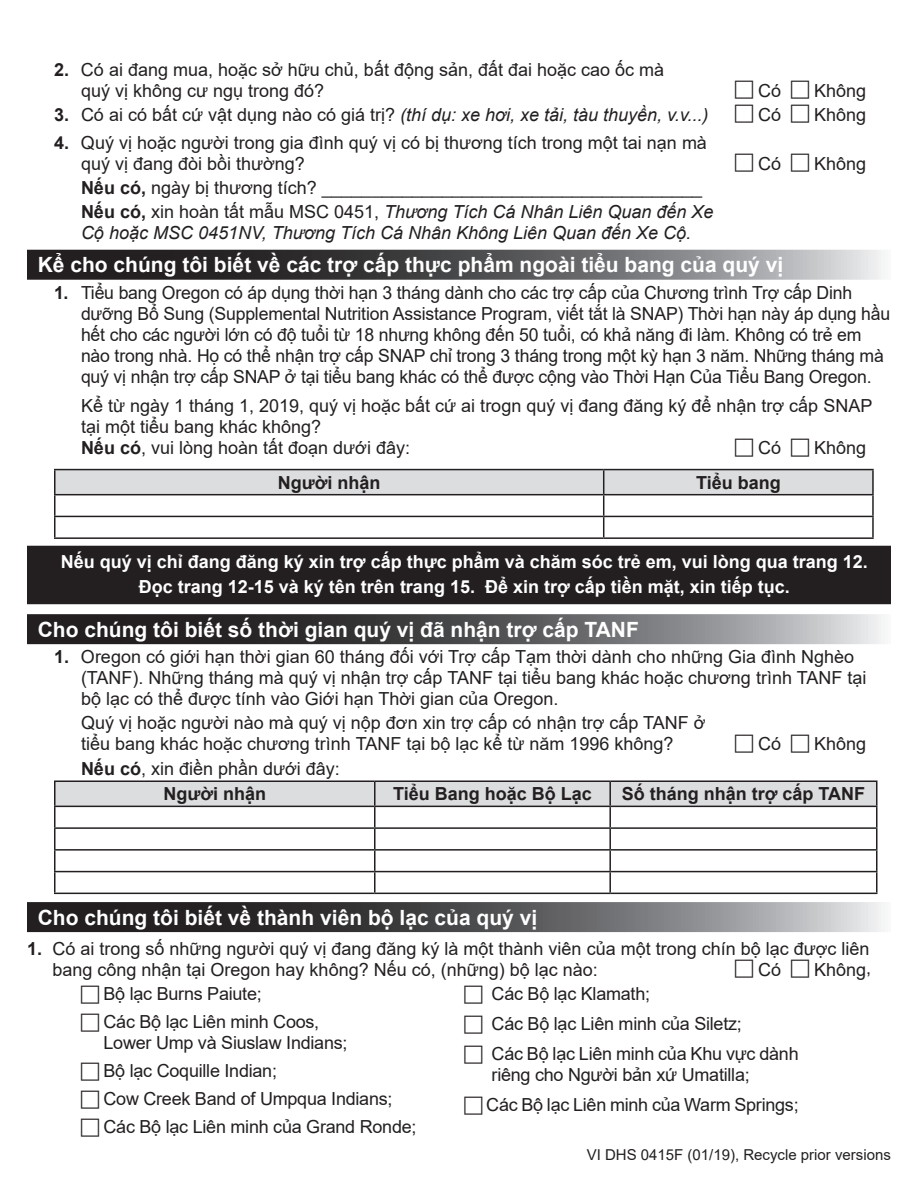
<style>
.page{position:relative;width:918px;height:1188px;background:#fff}
.page>*{position:absolute;margin:0;border:0;box-sizing:border-box;transform-origin:0 0}
.Reversed_Gradient_He{font:700 21px "Arial";color:#fff}
.Hanger_Indent_2{font:18px/21px "Arial";letter-spacing:-.01em;color:#231f20}
.Hanger_indent{font:18px/21px "Arial";color:#231f20}
.Reversed_Black_Heade{font:700 18px "Arial";color:#fff}
.Body_indent_3{font:italic 18px/21px "Arial";color:#231f20}
.Hanger_Indent_2-2{font:italic 18px "Arial";color:#231f20}
.centered{font:700 18px "Arial";color:#231f20}
.Body_indent_3-2{font:18px "Arial";color:#231f20}
.Body{font:700 18px "Arial";color:#231f20}
.t1{font:15px "Arial";color:#231f20}
.s1{font-weight:700}
.s2{font-weight:700;font-style:normal}
.s3{font-style:normal}
</style>
<div class="page">
<svg style="left:27px;top:250px;width:858px;height:30px;background:#5d5c5e"></svg>
<div style="left:27px;top:546px;width:864px;height:33px;background:#231f20"></div>
<div style="left:27px;top:571px;width:864px;height:33px;background:#231f20"></div>
<svg style="left:27px;top:614px;width:858px;height:30px;background:#5c5c5d"></svg>
<svg style="left:27px;top:902px;width:858px;height:30px;background:#5c5b5d"></svg>
<hr style="left:54px;top:469px;width:550px;height:1px;background:#231f20">
<hr style="left:604px;top:469px;width:270px;height:1px;background:#231f20">
<hr style="left:54px;top:494px;width:550px;height:1px;background:#231f20">
<hr style="left:604px;top:494px;width:270px;height:1px;background:#231f20">
<hr style="left:54px;top:516px;width:550px;height:1px;background:#231f20">
<hr style="left:604px;top:516px;width:270px;height:1px;background:#231f20">
<hr style="left:54px;top:537px;width:550px;height:2px;background:#231f20">
<hr style="left:604px;top:537px;width:270px;height:2px;background:#231f20">
<hr style="left:54px;top:470px;width:2px;height:24px;background:#231f20">
<hr style="left:54px;top:495px;width:2px;height:21px;background:#231f20">
<hr style="left:54px;top:517px;width:2px;height:20px;background:#231f20">
<hr style="left:872px;top:470px;width:2px;height:24px;background:#231f20">
<hr style="left:872px;top:495px;width:2px;height:21px;background:#231f20">
<svg style="left:55px;top:470px;width:818px;height:67px"></svg>
<hr style="left:872px;top:517px;width:2px;height:20px;background:#231f20">
<div style="left:56px;top:782px;width:820px;height:24px;background:#dcdddf"></div>
<hr style="left:54px;top:781px;width:321px;height:1px;background:#231f20">
<hr style="left:375px;top:781px;width:235px;height:1px;background:#231f20">
<hr style="left:610px;top:781px;width:267px;height:1px;background:#231f20">
<hr style="left:54px;top:806px;width:321px;height:1px;background:#231f20">
<hr style="left:375px;top:806px;width:235px;height:1px;background:#231f20">
<hr style="left:610px;top:806px;width:267px;height:1px;background:#231f20">
<hr style="left:54px;top:827px;width:321px;height:2px;background:#231f20">
<hr style="left:375px;top:827px;width:235px;height:2px;background:#231f20">
<hr style="left:610px;top:827px;width:267px;height:2px;background:#231f20">
<hr style="left:54px;top:849px;width:321px;height:2px;background:#231f20">
<hr style="left:375px;top:849px;width:235px;height:2px;background:#231f20">
<hr style="left:610px;top:849px;width:267px;height:2px;background:#231f20">
<hr style="left:54px;top:871px;width:321px;height:1px;background:#231f20">
<hr style="left:375px;top:871px;width:235px;height:1px;background:#231f20">
<hr style="left:610px;top:871px;width:267px;height:1px;background:#231f20">
<hr style="left:54px;top:893px;width:321px;height:1px;background:#231f20">
<hr style="left:375px;top:893px;width:235px;height:1px;background:#231f20">
<hr style="left:610px;top:893px;width:267px;height:1px;background:#231f20">
<hr style="left:54px;top:782px;width:2px;height:24px;background:#231f20">
<hr style="left:54px;top:807px;width:2px;height:20px;background:#231f20">
<hr style="left:54px;top:829px;width:2px;height:20px;background:#231f20">
<hr style="left:54px;top:851px;width:2px;height:20px;background:#231f20">
<hr style="left:54px;top:872px;width:2px;height:21px;background:#231f20">
<hr style="left:374px;top:782px;width:2px;height:24px;background:#231f20">
<hr style="left:609px;top:782px;width:2px;height:24px;background:#231f20">
<hr style="left:876px;top:782px;width:2px;height:24px;background:#231f20">
<hr style="left:374px;top:807px;width:2px;height:20px;background:#231f20">
<hr style="left:609px;top:807px;width:2px;height:20px;background:#231f20">
<hr style="left:876px;top:807px;width:2px;height:20px;background:#231f20">
<hr style="left:374px;top:829px;width:2px;height:20px;background:#231f20">
<hr style="left:609px;top:829px;width:2px;height:20px;background:#231f20">
<hr style="left:876px;top:829px;width:2px;height:20px;background:#231f20">
<hr style="left:374px;top:851px;width:2px;height:20px;background:#231f20">
<hr style="left:609px;top:851px;width:2px;height:20px;background:#231f20">
<hr style="left:876px;top:851px;width:2px;height:20px;background:#231f20">
<hr style="left:374px;top:872px;width:2px;height:21px;background:#231f20">
<hr style="left:609px;top:872px;width:2px;height:21px;background:#231f20">
<hr style="left:876px;top:872px;width:2px;height:21px;background:#231f20">
<p class="Hanger_Indent_2" style="left:81px;top:59px;width:585px;text-indent:-27px"><span class="s1">2.</span> Có ai đang mua, hoặc sở hữu chủ, bất động sản, đất đai hoặc cao ốc mà quý vị không cư ngụ trong đó?</p>
<p class="Hanger_Indent_2" style="left:758px;top:80px;width:25px">Có</p>
<p class="Hanger_Indent_2" style="left:814px;top:80px;width:54px">Không</p>
<p class="Hanger_Indent_2-2" style="left:54px;top:103px;width:656px"><span class="s2">3.</span> <span class="s3">Có ai có bất cứ vật dụng nào có giá trị?</span> (thí dụ: xe hơi, xe tải, tàu thuyền, v.v...)</p>
<p class="Hanger_Indent_2" style="left:758px;top:104px;width:25px">Có</p>
<p class="Hanger_Indent_2" style="left:814px;top:104px;width:54px">Không</p>
<p class="Hanger_Indent_2" style="left:81px;top:132px;width:628px;text-indent:-27px"><span class="s1">4.</span> Quý vị hoặc người trong gia đình quý vị có bị thương tích trong một tai nạn mà quý vị đang đòi bồi thường?</p>
<p class="Hanger_Indent_2" style="left:758px;top:153px;width:25px">Có</p>
<p class="Hanger_Indent_2" style="left:814px;top:153px;width:54px">Không</p>
<p class="Hanger_Indent_2" style="left:81px;top:177px;width:623px"><span class="s1">Nếu có,</span> ngày bị thương tích? ______________________________________</p>
<p class="Body_indent_3" style="left:81px;top:202px;width:634px"><span class="s2">Nếu có,</span> <span class="s3">xin hoàn tất mẫu MSC 0451,</span> Thương Tích Cá Nhân Liên Quan đến Xe<br>Cộ hoặc MSC 0451NV, Thương Tích Cá Nhân Không Liên Quan đến Xe Cộ.</p>
<p class="Reversed_Gradient_He" style="left:38px;top:250px;width:747px">Kể cho chúng tôi biết về các trợ cấp thực phẩm ngoài tiểu bang của quý vị</p>
<p class="Hanger_Indent_2" style="left:81px;top:282px;width:811px;text-indent:-27px"><span class="s1">1.</span> Tiểu bang Oregon có áp dụng thời hạn 3 tháng dành cho các trợ cấp của Chương trình Trợ cấp Dinh dưỡng Bổ Sung (Supplemental Nutrition Assistance Program, viết tắt là SNAP) Thời hạn này áp dụng hầu hết cho các người lớn có độ tuổi từ 18 nhưng không đến 50 tuổi, có khả năng đi làm. Không có trẻ em nào trong nhà. Họ có thể nhận trợ cấp SNAP chỉ trong 3 tháng trong một kỳ hạn 3 năm. Những tháng mà quý vị nhận trợ cấp SNAP ở tại tiểu bang khác có thể được cộng vào Thời Hạn Của Tiểu Bang Oregon.</p>
<p class="Hanger_Indent_2" style="left:81px;top:395px;width:793px">Kể từ ngày 1 tháng 1, 2019, quý vị hoặc bất cứ ai trogn quý vị đang đăng ký để nhận trợ cấp SNAP tại một tiểu bang khác không?<br><span class="s1">Nếu có</span>, vui lòng hoàn tất đoạn dưới đây:</p>
<p class="Hanger_Indent_2" style="left:758px;top:437px;width:25px">Có</p>
<p class="Hanger_Indent_2" style="left:814px;top:437px;width:54px">Không</p>
<p class="Body" style="left:278px;top:470px;width:104px">Người nhận</p>
<p class="centered" style="left:696px;top:470px;width:86px">Tiểu bang</p>
<p class="Reversed_Black_Heade" style="left:61px;top:549px;width:809px">Nếu quý vị chỉ đang đăng ký xin trợ cấp thực phẩm và chăm sóc trẻ em, vui lòng qua trang 12.</p>
<p class="Reversed_Black_Heade" style="left:139px;top:574px;width:653px">Đọc trang 12-15 và ký tên trên trang 15. Để xin trợ cấp tiền mặt, xin tiếp tục.</p>
<p class="Reversed_Gradient_He" style="left:38px;top:614px;width:603px">Cho chúng tôi biết số thời gian quý vị đã nhận trợ cấp TANF</p>
<p class="Hanger_Indent_2" style="left:81px;top:646px;width:787px;text-indent:-27px"><span class="s1">1.</span> Oregon có giới hạn thời gian 60 tháng đối với Trợ cấp Tạm thời dành cho những Gia đình Nghèo (TANF). Những tháng mà quý vị nhận trợ cấp TANF tại tiểu bang khác hoặc chương trình TANF tại bộ lạc có thể được tính vào Giới hạn Thời gian của Oregon.</p>
<p class="Hanger_Indent_2" style="left:81px;top:712px;width:626px">Quý vị hoặc người nào mà quý vị nộp đơn xin trợ cấp có nhận trợ cấp TANF ở tiểu bang khác hoặc chương trình TANF tại bộ lạc kể từ năm 1996 không?</p>
<p class="Hanger_Indent_2" style="left:758px;top:733px;width:25px">Có</p>
<p class="Hanger_Indent_2" style="left:814px;top:733px;width:54px">Không</p>
<p class="Body_indent_3-2" style="left:81px;top:756px;width:260px"><span class="s1">Nếu có</span>, xin điền phần dưới đây:</p>
<p class="Body" style="left:163px;top:781px;width:104px">Người nhận</p>
<p class="centered" style="left:393px;top:781px;width:200px">Tiểu Bang hoặc Bộ Lạc</p>
<p class="centered" style="left:622px;top:781px;width:245px">Số tháng nhận trợ cấp TANF</p>
<p class="Reversed_Gradient_He" style="left:38px;top:902px;width:501px">Cho chúng tôi biết về thành viên bộ lạc của quý vị</p>
<p class="Hanger_indent" style="left:52px;top:938px;width:819px;text-indent:-26px"><span class="s1">1.</span> Có ai trong số những người quý vị đang đăng ký là một thành viên của một trong chín bộ lạc được liên bang công nhận tại Oregon hay không? Nếu có, (những) bộ lạc nào:</p>
<p class="Hanger_indent" style="left:758px;top:959px;width:25px">Có</p>
<p class="Hanger_indent" style="left:814px;top:959px;width:59px">Không,</p>
<p class="Hanger_Indent_2" style="left:104px;top:983px;width:160px">Bộ lạc Burns Paiute;</p>
<p class="Hanger_Indent_2" style="left:103px;top:1011px;width:246px">Các Bộ lạc Liên minh Coos,<br>Lower Ump và Siuslaw Indians;</p>
<p class="Hanger_Indent_2" style="left:104px;top:1060px;width:175px">Bộ lạc Coquille Indian;</p>
<p class="Hanger_Indent_2" style="left:104px;top:1088px;width:291px">Cow Creek Band of Umpqua Indians;</p>
<p class="Hanger_Indent_2" style="left:104px;top:1116px;width:315px">Các Bộ lạc Liên minh của Grand Ronde;</p>
<p class="Hanger_Indent_2" style="left:492px;top:983px;width:160px">Các Bộ lạc Klamath;</p>
<p class="Hanger_Indent_2" style="left:492px;top:1013px;width:252px">Các Bộ lạc Liên minh của Siletz;</p>
<p class="Hanger_Indent_2" style="left:492px;top:1043px;width:309px">Các Bộ lạc Liên minh của Khu vực dành riêng cho Người bản xứ Umatilla;</p>
<p class="Hanger_Indent_2" style="left:486px;top:1094px;width:314px">Các Bộ lạc Liên minh của Warm Springs;</p>
<p class="t1" style="left:587px;top:1145px;width:306px">VI DHS 0415F (01/19), Recycle prior versions</p>
</div>
